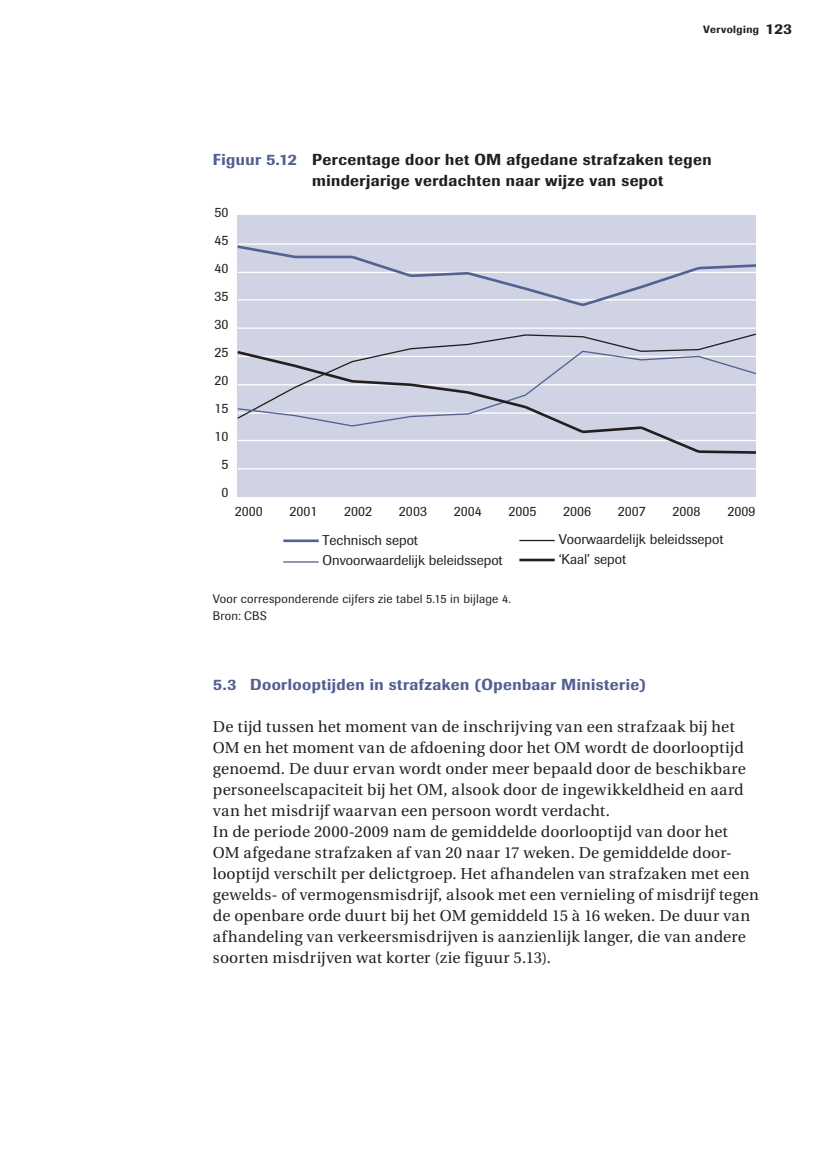
<style>
.page{position:relative;width:823px;height:1170px;background:#fff}
.page>*{position:absolute;margin:0;border:0;box-sizing:border-box;transform-origin:0 0}
.t1{font:15.75px/21px "Utopia";letter-spacing:.01em;color:#231f20}
.t2{font:500 15.75px/21px "Imago";letter-spacing:.03em;color:#231f20}
.t3{font:500 15.75px "Imago";letter-spacing:.03em;color:#536192}
.t4{font:14px "Supersonic TBSK";color:#231f20}
.t5{font:12.25px/17.5px "Supersonic BSK";letter-spacing:.015em;color:#231f20}
.t6{font:500 10.5px "Imago";letter-spacing:.04em;color:#231f20}
.s1{font-size:14.88px}
.s2{color:#536192}
</style>
<div class="page">
<div style="left:238px;top:216px;width:517px;height:281px;background:#d0d3e4"></div>
<hr style="left:238px;top:468px;width:517px;height:1px;background:#fff">
<hr style="left:238px;top:327px;width:517px;height:2px;background:#fff">
<hr style="left:238px;top:243px;width:517px;height:2px;background:#fff">
<svg style="left:237px;top:244px;width:519px;height:64px"></svg>
<svg style="left:237px;top:332px;width:519px;height:17px"></svg>
<svg style="left:237px;top:349px;width:519px;height:106px"></svg>
<hr style="left:283px;top:539px;width:35px;height:3px;background:#536192">
<hr style="left:519px;top:540px;width:35px;height:1px;background:#231f20">
<hr style="left:283px;top:561px;width:35px;height:1px;background:#536192">
<hr style="left:519px;top:558px;width:35px;height:3px;background:#231f20">
<p class="t6" style="left:703px;top:23px;width:91px">Vervolging <span class="s1">123</span></p>
<p class="t2" style="left:312px;top:148px;width:401px;text-indent:-99px"><span class="s2">Figuur 5.12</span> Percentage door het OM afgedane strafzaken tegen minderjarige verdachten naar wijze van sepot</p>
<p class="t4" style="left:214px;top:204px;width:15px">50</p>
<p class="t4" style="left:214px;top:232px;width:15px">45</p>
<p class="t4" style="left:214px;top:260px;width:15px">40</p>
<p class="t4" style="left:214px;top:288px;width:15px">35</p>
<p class="t4" style="left:214px;top:316px;width:15px">30</p>
<p class="t4" style="left:214px;top:344px;width:15px">25</p>
<p class="t4" style="left:214px;top:372px;width:15px">20</p>
<p class="t4" style="left:214px;top:400px;width:15px">15</p>
<p class="t4" style="left:214px;top:428px;width:15px">10</p>
<p class="t4" style="left:221px;top:456px;width:8px">5</p>
<p class="t4" style="left:221px;top:484px;width:8px">0</p>
<p class="t4" style="left:235px;top:502px;width:29px">2000</p>
<p class="t4" style="left:289px;top:502px;width:29px">2001</p>
<p class="t4" style="left:344px;top:502px;width:29px">2002</p>
<p class="t4" style="left:399px;top:502px;width:29px">2003</p>
<p class="t4" style="left:453px;top:502px;width:29px">2004</p>
<p class="t4" style="left:508px;top:502px;width:29px">2005</p>
<p class="t4" style="left:563px;top:502px;width:29px">2006</p>
<p class="t4" style="left:617px;top:502px;width:29px">2007</p>
<p class="t4" style="left:672px;top:502px;width:29px">2008</p>
<p class="t4" style="left:727px;top:502px;width:29px">2009</p>
<p class="t4" style="left:322px;top:532px;width:97px">Technisch sepot</p>
<p class="t4" style="left:558px;top:531px;width:166px">Voorwaardelijk beleidssepot</p>
<p class="t4" style="left:322px;top:552px;width:181px">Onvoorwaardelijk beleidssepot</p>
<p class="t4" style="left:558px;top:551px;width:69px">‘Kaal’ sepot</p>
<p class="t5" style="left:213px;top:589px;width:299px">Voor corresponderende cijfers zie tabel 5.15 in bijlage 4.<br>Bron: CBS</p>
<p class="t3" style="left:213px;top:674px;width:434px">5.3 Doorlooptijden in strafzaken (Openbaar Ministerie)</p>
<p class="t1" style="left:213px;top:716px;width:547px">De tijd tussen het moment van de inschrijving van een strafzaak bij het OM en het moment van de afdoening door het OM wordt de doorlooptijd genoemd. De duur ervan wordt onder meer bepaald door de beschikbare personeelscapaciteit bij het OM, alsook door de ingewikkeldheid en aard van het misdrijf waarvan een persoon wordt verdacht.<br>In de periode 2000-2009 nam de gemiddelde doorlooptijd van door het<br>OM afgedane strafzaken af van 20 naar 17 weken. De gemiddelde door&shy;looptijd verschilt per delictgroep. Het afhandelen van strafzaken met een gewelds- of vermogensmisdrijf, alsook met een vernieling of misdrijf tegen de openbare orde duurt bij het OM gemiddeld 15 à 16 weken. De duur van afhandeling van verkeersmisdrijven is aanzienlijk langer, die van andere soorten misdrijven wat korter (zie figuur 5.13).</p>
</div>
